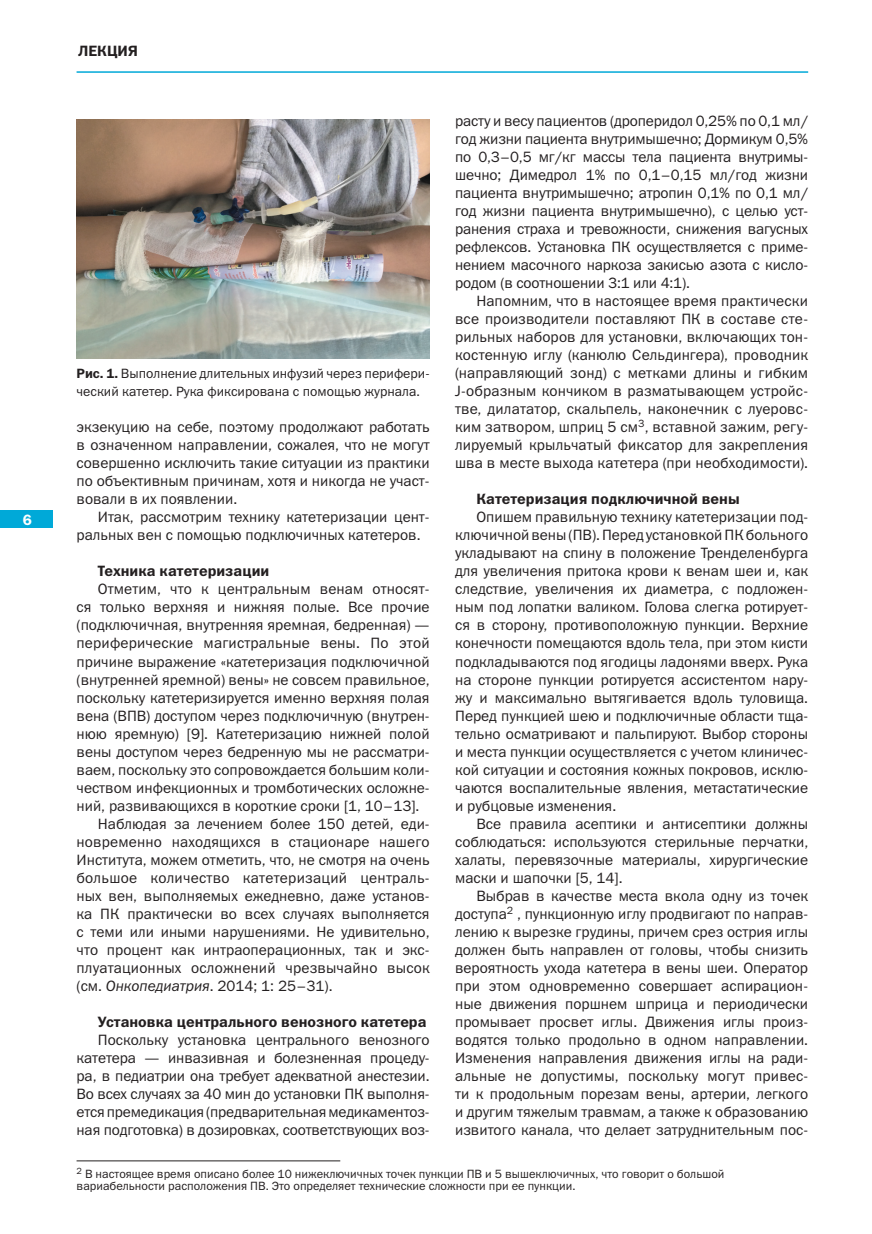
<style>
.page{position:relative;width:872px;height:1234px;background:#fff}
.page>*{position:absolute;margin:0;border:0;box-sizing:border-box;transform-origin:0 0}
.t1{font:15px/18px "Franklin Gothic Book C";color:#231f20;text-align:justify}
.t2{font:15px "Franklin Gothic Demi C";color:#231f20}
.t3{font:15px "Franklin Gothic Demi C";color:#fff}
.t4{font:13.5px/18px "Franklin Gothic Book C";color:#231f20}
.t5{font:12px/12px "Franklin Gothic Book C";color:#231f20}
.s1{font-family:"Franklin Gothic Demi C"}
.s2{font-style:italic}
</style>
<div class="page">
<div style="left:0;top:510px;width:53px;height:17px;background:#00a9d8"></div>
<hr style="left:77px;top:71px;width:731px;height:2px;background:#00a9d8">
<hr style="left:77px;top:1160px;width:263px;height:1px;background:#231f20">
<img style="left:77px;top:120px;width:352px;height:238px">
<p class="t3" style="left:23px;top:511px;width:11px">6</p>
<p class="t2" style="left:78px;top:43px;width:21px">Лекция</p>
<p class="t1" style="left:455px;top:112px;width:354px">расту и весу пациентов (дроперидол 0,25% по 0,1 мл/ год жизни пациента внутримышечно; Дормикум 0,5% по 0,3–0,5 мг/кг массы тела пациента внутримы&shy;шечно; Димедрол 1% по 0,1–0,15 мл/год жизни пациента внутримышечно; атропин 0,1% по 0,1 мл/ год жизни пациента внутримышечно), с целью уст&shy;ранения страха и тревожности, снижения вагусных рефлексов. Установка ПК осуществляется с приме&shy;нением масочного наркоза закисью азота с кисло&shy;родом (в соотношении 3:1 или 4:1).</p>
<p class="t1" style="left:455px;top:292px;width:355px;text-indent:21px">Напомним, что в настоящее время практически все производители поставляют ПК в составе сте&shy;рильных наборов для установки, включающих тон&shy;костенную иглу (канюлю Сельдингера), проводник (направляющий зонд) с метками длины и гибким J-образным кончиком в разматывающем устройс&shy;тве, дилататор, скальпель, наконечник с луеровс&shy;ким затвором, шприц 5 см<sup>3</sup>, вставной зажим, регу&shy;лируемый крыльчатый фиксатор для закрепления шва в месте выхода катетера (при необходимости).</p>
<p class="t2" style="left:476px;top:490px;width:265px">Катетеризация подключичной вены</p>
<p class="t1" style="left:455px;top:508px;width:354px;text-indent:21px">Опишем правильную технику катетеризации под&shy;ключичной вены (ПВ). Перед установкой ПК больного укладывают на спину в положение Тренделенбурга для увеличения притока крови к венам шеи и, как следствие, увеличения их диаметра, с подложен&shy;ным под лопатки валиком. Голова слегка ротирует&shy;ся в сторону, противоположную пункции. Верхние конечности помещаются вдоль тела, при этом кисти подкладываются под ягодицы ладонями вверх. Рука на стороне пункции ротируется ассистентом нару&shy;жу и максимально вытягивается вдоль туловища.<br>Перед пункцией шею и подключичные области тща&shy;тельно осматривают и пальпируют. Выбор стороны и места пункции осуществляется с учетом клиничес&shy;кой ситуации и состояния кожных покровов, исклю&shy;чаются воспалительные явления, метастатические и рубцовые изменения.</p>
<p class="t1" style="left:455px;top:814px;width:354px;text-indent:21px">Все правила асептики и антисептики должны соблюдаться: используются стерильные перчатки, халаты, перевязочные материалы, хирургические маски и шапочки [5, 14].</p>
<p class="t1" style="left:455px;top:886px;width:354px;text-indent:21px">Выбрав в качестве места вкола одну из точек доступа<sup>2</sup> , пункционную иглу продвигают по направ&shy;лению к вырезке грудины, причем срез острия иглы должен быть направлен от головы, чтобы снизить вероятность ухода катетера в вены шеи. Оператор при этом одновременно совершает аспирацион&shy;ные движения поршнем шприца и периодически промывает просвет иглы. Движения иглы произ&shy;водятся только продольно в одном направлении.<br>Изменения направления движения иглы на ради&shy;альные не допустимы, поскольку могут привес&shy;ти к продольным порезам вены, артерии, легкого и другим тяжелым травмам, а также к образованию извитого канала, что делает затруднительным пос-</p>
<p class="t5" style="left:77px;top:1167px;width:649px"><sup>2</sup> В настоящее время описано более 10 нижеключичных точек пункции ПВ и 5 вышеключичных, что говорит о большой вариабельности расположения ПВ. Это определяет технические сложности при ее пункции.</p>
<p class="t4" style="left:77px;top:364px;width:354px"><span class="s1">Рис. 1.</span> Выполнение длительных инфузий через перифери&shy;ческий катетер. Рука фиксирована с помощью журнала.</p>
<p class="t1" style="left:77px;top:418px;width:354px">экзекуцию на себе, поэтому продолжают работать в означенном направлении, сожалея, что не могут совершенно исключить такие ситуации из практики по объективным причинам, хотя и никогда не участ&shy;вовали в их появлении.</p>
<p class="t1" style="left:77px;top:508px;width:354px;text-indent:21px">Итак, рассмотрим технику катетеризации цент&shy;ральных вен с помощью подключичных катетеров.</p>
<p class="t2" style="left:98px;top:562px;width:173px">Техника катетеризации</p>
<p class="t1" style="left:98px;top:580px;width:333px">Отметим, что к центральным венам относят-</p>
<p class="t1" style="left:77px;top:598px;width:354px">ся только верхняя и нижняя полые. Все прочие</p>
<p class="t1" style="left:77px;top:616px;width:354px">(подключичная, внутренняя яремная, бедренная) —</p>
<p class="t1" style="left:77px;top:634px;width:354px">периферические магистральные вены. По этой</p>
<p class="t1" style="left:77px;top:652px;width:354px">причине выражение «катетеризация подключичной</p>
<p class="t1" style="left:77px;top:670px;width:354px">(внутренней яремной) вены» не совсем правильное,</p>
<p class="t1" style="left:77px;top:688px;width:354px">поскольку катетеризируется именно верхняя полая</p>
<p class="t1" style="left:77px;top:706px;width:354px">вена (ВПВ) доступом через подключичную (внутрен-</p>
<p class="t1" style="left:77px;top:724px;width:354px">нюю яремную) [9]. Катетеризацию нижней полой</p>
<p class="t1" style="left:77px;top:742px;width:354px">вены доступом через бедренную мы не рассматри-</p>
<p class="t1" style="left:77px;top:760px;width:354px">ваем, поскольку это сопровождается большим коли-</p>
<p class="t1" style="left:77px;top:778px;width:354px">чеством инфекционных и тромботических осложне-</p>
<p class="t1" style="left:77px;top:796px;width:344px">ний, развивающихся в короткие сроки [1, 10–13].</p>
<p class="t1" style="left:98px;top:814px;width:333px">Наблюдая за лечением более 150 детей, еди-</p>
<p class="t1" style="left:77px;top:832px;width:354px">новременно находящихся в стационаре нашего</p>
<p class="t1" style="left:77px;top:850px;width:354px">Института, можем отметить, что, не смотря на очень</p>
<p class="t1" style="left:77px;top:868px;width:354px">большое количество катетеризаций централь-</p>
<p class="t1" style="left:77px;top:886px;width:354px">ных вен, выполняемых ежедневно, даже установ-</p>
<p class="t1" style="left:77px;top:904px;width:354px">ка ПК практически во всех случаях выполняется</p>
<p class="t1" style="left:77px;top:922px;width:354px">с теми или иными нарушениями. Не удивительно,</p>
<p class="t1" style="left:77px;top:940px;width:354px">что процент как интраоперационных, так и экс-</p>
<p class="t1" style="left:77px;top:958px;width:355px">плуатационных осложнений чрезвычайно высок</p>
<p class="t1" style="left:77px;top:976px;width:258px">(см. <span class="s2">Онкопедиатрия</span>. 2014; 1: 25–31).</p>
<p class="t2" style="left:98px;top:1012px;width:330px">Установка центрального венозного катетера</p>
<p class="t1" style="left:77px;top:1030px;width:355px;text-indent:21px">Поскольку установка центрального венозного катетера — инвазивная и болезненная процеду&shy;ра, в педиатрии она требует адекватной анестезии.<br>Во всех случаях за 40 мин до установки ПК выполня&shy;ется премедикация (предварительная медикаментоз&shy;ная подготовка) в дозировках, соответствующих воз-</p>
</div>
